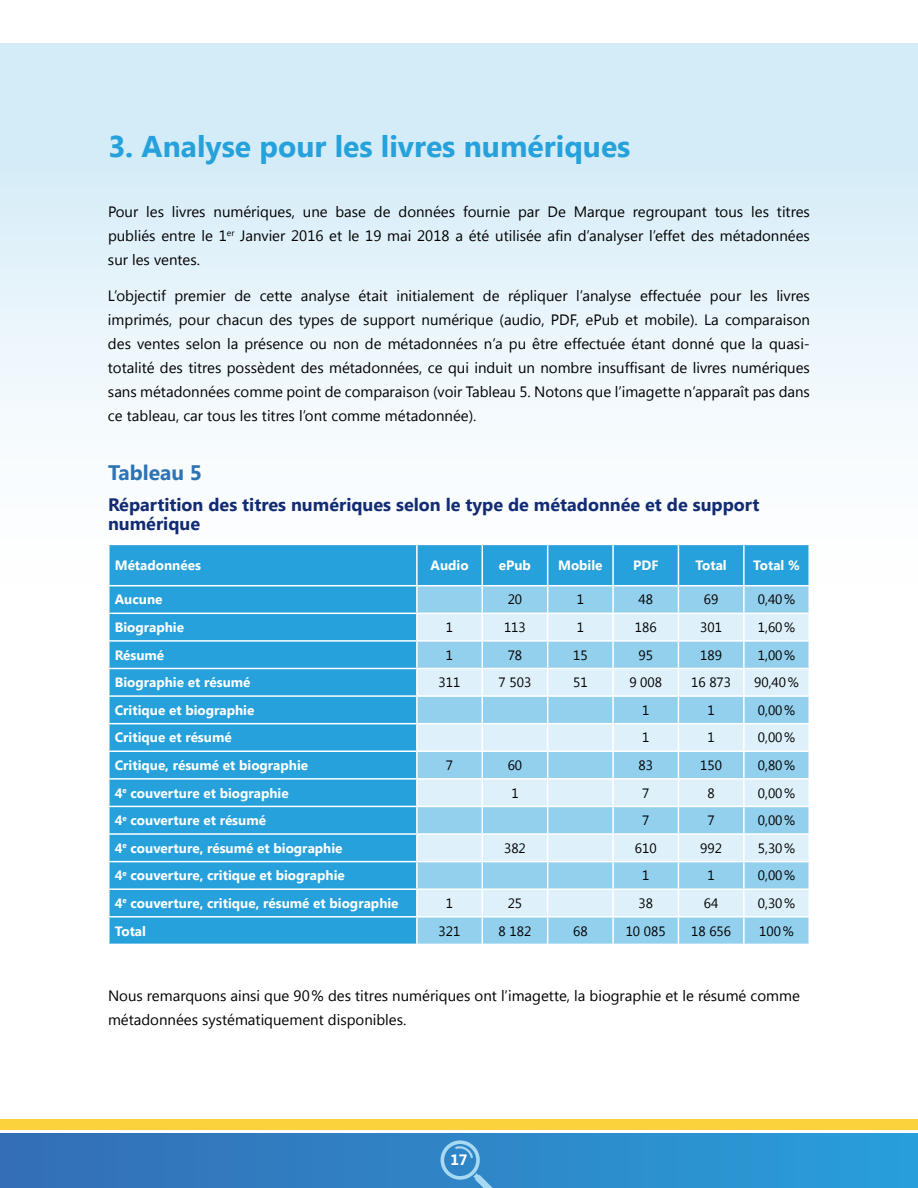
<style>
.page{position:relative;width:918px;height:1188px;background:#fff}
.page>*{position:absolute;margin:0;border:0;box-sizing:border-box;transform-origin:0 0}
.t1{font:700 30px "Segoe UI";color:#26a1db}
.t2{font:700 21px "Segoe UI";color:#2e74b5}
.t3{font:700 18px/19.4px "Segoe UI";color:#122b73}
.t4{font:15px/24px "Segoe UI";color:#000;text-align:justify}
.t5{font:700 15px "Segoe UI";color:#fff}
.t6{font:700 13.5px "Segoe UI";color:#fff}
.t7{font:13.5px "Segoe UI";color:#000}
</style>
<div class="page">
<div style="left:0;top:43px;width:918px;height:631px;background:linear-gradient(to bottom,#cfeaf6,#fff)"></div>
<div style="left:0;top:1120px;width:918px;height:10px;background:#fbd23c"></div>
<div style="left:0;top:1133px;width:918px;height:55px;background:linear-gradient(to right,#356db5,#299fd9)"></div>
<svg style="left:441px;top:1140px;width:59px;height:48px;background:#4796cf"></svg>
<div style="left:110px;top:545px;width:306px;height:399px;background:#26a1db"></div>
<hr style="left:108px;top:586px;width:2px;height:27px;background:#fff">
<hr style="left:416px;top:586px;width:2px;height:27px;background:#fff">
<hr style="left:808px;top:586px;width:2px;height:27px;background:#fff">
<hr style="left:108px;top:613px;width:309px;height:1px;background:#fff">
<hr style="left:108px;top:614px;width:2px;height:26px;background:#fff">
<hr style="left:416px;top:614px;width:2px;height:26px;background:#fff">
<hr style="left:744px;top:613px;width:66px;height:1px;background:#fff">
<hr style="left:808px;top:614px;width:2px;height:26px;background:#fff">
<hr style="left:108px;top:640px;width:309px;height:2px;background:#fff">
<hr style="left:108px;top:642px;width:2px;height:26px;background:#fff">
<hr style="left:416px;top:642px;width:2px;height:26px;background:#fff">
<hr style="left:744px;top:640px;width:66px;height:2px;background:#fff">
<hr style="left:808px;top:642px;width:2px;height:26px;background:#fff">
<hr style="left:108px;top:668px;width:309px;height:1px;background:#fff">
<hr style="left:108px;top:669px;width:2px;height:26px;background:#fff">
<hr style="left:416px;top:669px;width:2px;height:26px;background:#fff">
<hr style="left:744px;top:668px;width:66px;height:1px;background:#fff">
<hr style="left:808px;top:669px;width:2px;height:26px;background:#fff">
<hr style="left:108px;top:695px;width:309px;height:2px;background:#fff">
<hr style="left:108px;top:723px;width:309px;height:1px;background:#fff">
<hr style="left:108px;top:751px;width:309px;height:1px;background:#fff">
<hr style="left:108px;top:778px;width:309px;height:2px;background:#fff">
<hr style="left:108px;top:806px;width:309px;height:1px;background:#fff">
<hr style="left:108px;top:833px;width:309px;height:2px;background:#fff">
<hr style="left:108px;top:861px;width:309px;height:1px;background:#fff">
<hr style="left:108px;top:888px;width:309px;height:2px;background:#fff">
<hr style="left:108px;top:916px;width:309px;height:2px;background:#fff">
<svg style="left:417px;top:545px;width:392px;height:399px;background:#acdbf1"></svg>
<hr style="left:744px;top:916px;width:66px;height:2px;background:#fff">
<hr style="left:743px;top:918px;width:2px;height:26px;background:#fff">
<hr style="left:808px;top:918px;width:2px;height:26px;background:#fff">
<hr style="left:108px;top:544px;width:309px;height:1px;background:#fff">
<hr style="left:108px;top:545px;width:2px;height:40px;background:#fff">
<hr style="left:417px;top:544px;width:65px;height:1px;background:#fff">
<hr style="left:416px;top:545px;width:2px;height:40px;background:#fff">
<hr style="left:482px;top:544px;width:66px;height:1px;background:#fff">
<hr style="left:482px;top:545px;width:1px;height:40px;background:#fff">
<hr style="left:548px;top:544px;width:65px;height:1px;background:#fff">
<hr style="left:547px;top:545px;width:1px;height:40px;background:#fff">
<hr style="left:613px;top:544px;width:65px;height:1px;background:#fff">
<hr style="left:612px;top:545px;width:2px;height:40px;background:#fff">
<hr style="left:678px;top:544px;width:66px;height:1px;background:#fff">
<hr style="left:678px;top:545px;width:1px;height:40px;background:#fff">
<hr style="left:744px;top:544px;width:66px;height:1px;background:#fff">
<hr style="left:743px;top:545px;width:2px;height:40px;background:#fff">
<hr style="left:808px;top:545px;width:2px;height:40px;background:#fff">
<hr style="left:108px;top:585px;width:309px;height:1px;background:#fff">
<hr style="left:417px;top:585px;width:65px;height:1px;background:#fff">
<hr style="left:482px;top:585px;width:66px;height:1px;background:#fff">
<hr style="left:548px;top:585px;width:65px;height:1px;background:#fff">
<hr style="left:613px;top:585px;width:65px;height:1px;background:#fff">
<hr style="left:678px;top:585px;width:66px;height:1px;background:#fff">
<hr style="left:744px;top:585px;width:66px;height:1px;background:#fff">
<h1 class="t1" style="left:108px;top:125px;width:524px">3. Analyse pour les livres numériques</h1>
<p class="t4" style="left:108px;top:199px;width:704px">Pour les livres numériques, une base de données fournie par De Marque regroupant tous les titres publiés entre le 1<sup>er</sup> Janvier 2016 et le 19 mai 2018 a été utilisée afin d’analyser l’effet des métadonnées sur les ventes.</p>
<p class="t4" style="left:108px;top:283px;width:704px">L’objectif premier de cette analyse était initialement de répliquer l’analyse effectuée pour les livres imprimés, pour chacun des types de support numérique (audio, PDF, ePub et mobile). La comparaison des ventes selon la présence ou non de métadonnées n’a pu être effectuée étant donné que la quasi&shy;totalité des titres possèdent des métadonnées, ce qui induit un nombre insuffisant de livres numériques sans métadonnées comme point de comparaison (voir Tableau 5. Notons que l’imagette n’apparaît pas dans ce tableau, car tous les titres l’ont comme métadonnée).</p>
<h2 class="t2" style="left:108px;top:457px;width:96px">Tableau 5</h2>
<p class="t3" style="left:108px;top:494px;width:653px">Répartition des titres numériques selon le type de métadonnée et de support numérique</p>
<p class="t6" style="left:115px;top:556px;width:88px">Métadonnées</p>
<p class="t6" style="left:431px;top:556px;width:40px">Audio</p>
<p class="t6" style="left:499px;top:556px;width:34px">ePub</p>
<p class="t6" style="left:558px;top:556px;width:46px">Mobile</p>
<p class="t6" style="left:633px;top:556px;width:27px">PDF</p>
<p class="t6" style="left:695px;top:556px;width:33px">Total</p>
<p class="t6" style="left:753px;top:556px;width:48px">Total %</p>
<p class="t6" style="left:115px;top:590px;width:49px">Aucune</p>
<p class="t7" style="left:508px;top:590px;width:16px">20</p>
<p class="t7" style="left:577px;top:590px;width:9px">1</p>
<p class="t7" style="left:638px;top:590px;width:16px">48</p>
<p class="t7" style="left:704px;top:590px;width:16px">69</p>
<p class="t7" style="left:758px;top:590px;width:39px">0,40%</p>
<p class="t6" style="left:115px;top:618px;width:71px">Biographie</p>
<p class="t7" style="left:446px;top:618px;width:9px">1</p>
<p class="t7" style="left:504px;top:618px;width:23px">113</p>
<p class="t7" style="left:577px;top:618px;width:9px">1</p>
<p class="t7" style="left:635px;top:618px;width:23px">186</p>
<p class="t7" style="left:700px;top:618px;width:23px">301</p>
<p class="t7" style="left:758px;top:618px;width:39px">1,60%</p>
<p class="t6" style="left:115px;top:645px;width:51px">Résumé</p>
<p class="t7" style="left:446px;top:645px;width:9px">1</p>
<p class="t7" style="left:508px;top:645px;width:16px">78</p>
<p class="t7" style="left:573px;top:645px;width:16px">15</p>
<p class="t7" style="left:638px;top:645px;width:16px">95</p>
<p class="t7" style="left:700px;top:645px;width:23px">189</p>
<p class="t7" style="left:758px;top:645px;width:39px">1,00%</p>
<p class="t6" style="left:115px;top:673px;width:137px">Biographie et résumé</p>
<p class="t7" style="left:439px;top:673px;width:23px">311</p>
<p class="t7" style="left:499px;top:673px;width:34px">7 503</p>
<p class="t7" style="left:573px;top:673px;width:16px">51</p>
<p class="t7" style="left:629px;top:673px;width:34px">9 008</p>
<p class="t7" style="left:691px;top:673px;width:42px">16 873</p>
<p class="t7" style="left:754px;top:673px;width:46px">90,40%</p>
<p class="t6" style="left:115px;top:700px;width:141px">Critique et biographie</p>
<p class="t7" style="left:642px;top:701px;width:9px">1</p>
<p class="t7" style="left:708px;top:701px;width:9px">1</p>
<p class="t7" style="left:758px;top:701px;width:39px">0,00%</p>
<p class="t6" style="left:115px;top:728px;width:119px">Critique et résumé</p>
<p class="t7" style="left:642px;top:728px;width:9px">1</p>
<p class="t7" style="left:708px;top:728px;width:9px">1</p>
<p class="t7" style="left:758px;top:728px;width:39px">0,00%</p>
<p class="t6" style="left:115px;top:756px;width:195px">Critique, résumé et biographie</p>
<p class="t7" style="left:446px;top:756px;width:9px">7</p>
<p class="t7" style="left:508px;top:756px;width:16px">60</p>
<p class="t7" style="left:638px;top:756px;width:16px">83</p>
<p class="t7" style="left:700px;top:756px;width:23px">150</p>
<p class="t7" style="left:758px;top:756px;width:39px">0,80%</p>
<p class="t6" style="left:115px;top:783px;width:176px">4<sup>e</sup> couverture et biographie</p>
<p class="t7" style="left:511px;top:783px;width:9px">1</p>
<p class="t7" style="left:642px;top:783px;width:9px">7</p>
<p class="t7" style="left:708px;top:783px;width:9px">8</p>
<p class="t7" style="left:758px;top:783px;width:39px">0,00%</p>
<p class="t6" style="left:115px;top:811px;width:153px">4<sup>e</sup> couverture et résumé</p>
<p class="t7" style="left:642px;top:811px;width:9px">7</p>
<p class="t7" style="left:708px;top:811px;width:9px">7</p>
<p class="t7" style="left:758px;top:811px;width:39px">0,00%</p>
<p class="t6" style="left:115px;top:838px;width:229px">4<sup>e</sup> couverture, résumé et biographie</p>
<p class="t7" style="left:504px;top:839px;width:23px">382</p>
<p class="t7" style="left:635px;top:839px;width:23px">610</p>
<p class="t7" style="left:700px;top:839px;width:23px">992</p>
<p class="t7" style="left:758px;top:839px;width:39px">5,30%</p>
<p class="t6" style="left:115px;top:866px;width:232px">4<sup>e</sup> couverture, critique et biographie</p>
<p class="t7" style="left:642px;top:866px;width:9px">1</p>
<p class="t7" style="left:708px;top:866px;width:9px">1</p>
<p class="t7" style="left:758px;top:866px;width:39px">0,00%</p>
<p class="t6" style="left:115px;top:894px;width:285px">4<sup>e</sup> couverture, critique, résumé et biographie</p>
<p class="t7" style="left:446px;top:894px;width:9px">1</p>
<p class="t7" style="left:508px;top:894px;width:16px">25</p>
<p class="t7" style="left:638px;top:894px;width:16px">38</p>
<p class="t7" style="left:704px;top:894px;width:16px">64</p>
<p class="t7" style="left:758px;top:894px;width:39px">0,30%</p>
<p class="t6" style="left:115px;top:921px;width:33px">Total</p>
<p class="t7" style="left:439px;top:921px;width:23px">321</p>
<p class="t7" style="left:499px;top:921px;width:34px">8 182</p>
<p class="t7" style="left:573px;top:921px;width:16px">68</p>
<p class="t7" style="left:626px;top:921px;width:42px">10 085</p>
<p class="t7" style="left:691px;top:921px;width:42px">18 656</p>
<p class="t7" style="left:759px;top:921px;width:36px">100%</p>
<p class="t4" style="left:108px;top:983px;width:693px">Nous remarquons ainsi que 90% des titres numériques ont l’imagette, la biographie et le résumé comme métadonnées systématiquement disponibles.</p>
<p class="t5" style="left:450px;top:1149px;width:19px">17</p>
</div>
